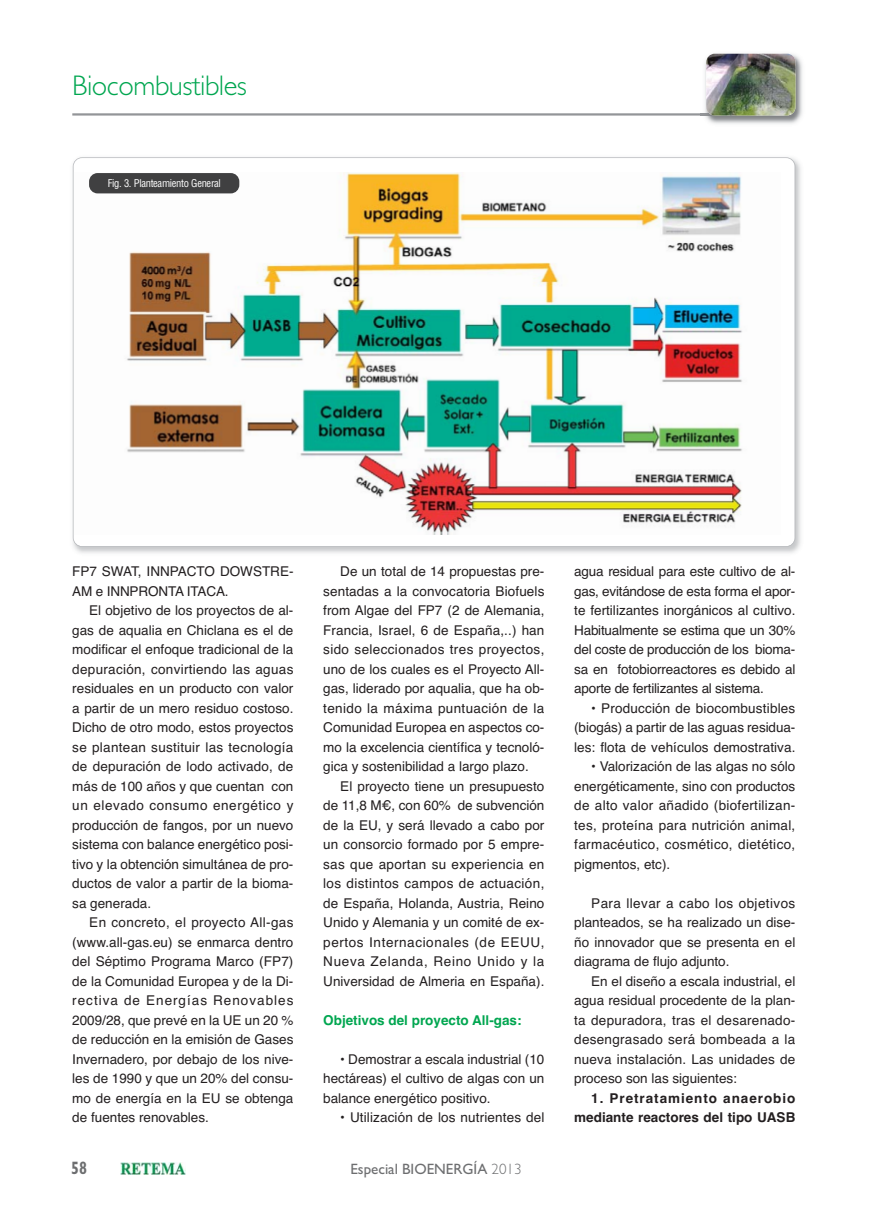
<style>
.page{position:relative;width:872px;height:1212px;background:#fff}
.page>*{position:absolute;margin:0;border:0;box-sizing:border-box;transform-origin:0 0}
.t1{font:300 28.5px "Gill Sans";letter-spacing:-.015em;color:#00a650}
.t2{font:700 18px "Gill Sans";color:#6d6e70;scale:.8 1}
.t3{font:15px "Gill Sans";color:#6d6e70}
.t4{font:13.5px/19.5px "Helvetica";color:#231f20;text-align:justify}
.t5{font:700 13.5px/19.5px "Helvetica";color:#231f20;text-align:right}
.t6{font:700 13.5px "Helvetica";color:#00a650}
.t7{font:condensed 10.5px "Helvetica";letter-spacing:-.03em;color:#fff}
.s1{font-weight:300}
</style>
<div class="page">
<img style="left:120px;top:1163px;width:66px;height:11px">
<hr style="left:72px;top:113px;width:705px;height:3px;background:#939598">
<img style="left:705px;top:53px;width:98px;height:71px">
<img style="left:705px;top:113px;width:72px;height:3px">
<img style="left:706px;top:54px;width:89px;height:61px;border-radius:9px">
<img style="left:72px;top:157px;width:729px;height:396px">
<div style="left:74px;top:158px;width:720px;height:388px;background:#fff;border-radius:9px"></div>
<img style="left:89px;top:172px;width:653px;height:363px">
<div style="left:73px;top:157px;width:722px;height:390px;border:2px solid #bbbdc0;border-radius:9px"></div>
<div style="left:89px;top:173px;width:150px;height:20px;background:#404041;border-radius:9px"></div>
<h1 class="t1" style="left:72px;top:75px;width:176px">Biocombustibles</h1>
<p class="t7" style="left:108px;top:179px;width:114px">Fig. 3. Planteamiento General</p>
<p class="t4" style="left:72px;top:563px;width:223px">FP7 SWAT, INNPACTO DOWSTRE-<br>AM e INNPRONTA ITACA.</p>
<p class="t4" style="left:72px;top:602px;width:223px;text-indent:17px">El objetivo de los proyectos de al&shy;gas de aqualia en Chiclana es el de modificar el enfoque tradicional de la depuración, convirtiendo las aguas residuales en un producto con valor a partir de un mero residuo costoso.<br>Dicho de otro modo, estos proyectos se plantean sustituir las tecnología de depuración de lodo activado, de más de 100 años y que cuentan con un elevado consumo energético y producción de fangos, por un nuevo sistema con balance energético posi&shy;tivo y la obtención simultánea de pro&shy;ductos de valor a partir de la bioma&shy;sa generada.</p>
<p class="t4" style="left:72px;top:914px;width:223px;text-indent:17px">En concreto, el proyecto All-gas (www.all-gas.eu) se enmarca dentro del Séptimo Programa Marco (FP7) de la Comunidad Europea y de la Di&shy;rectiva de Energías Renovables 2009/28, que prevé en la UE un 20 % de reducción en la emisión de Gases Invernadero, por debajo de los nive&shy;les de 1990 y que un 20% del consu&shy;mo de energía en la EU se obtenga de fuentes renovables.</p>
<p class="t4" style="left:323px;top:563px;width:223px;text-indent:17px">De un total de 14 propuestas pre&shy;sentadas a la convocatoria Biofuels from Algae del FP7 (2 de Alemania, Francia, Israel, 6 de España,..) han sido seleccionados tres proyectos, uno de los cuales es el Proyecto All&shy;gas, liderado por aqualia, que ha ob&shy;tenido la máxima puntuación de la Comunidad Europea en aspectos co&shy;mo la excelencia científica y tecnoló&shy;gica y sostenibilidad a largo plazo.</p>
<p class="t4" style="left:323px;top:777px;width:223px;text-indent:17px">El proyecto tiene un presupuesto de 11,8 M€, con 60% de subvención de la EU, y será llevado a cabo por un consorcio formado por 5 empre&shy;sas que aportan su experiencia en los distintos campos de actuación, de España, Holanda, Austria, Reino Unido y Alemania y un comité de ex&shy;pertos Internacionales (de EEUU, Nueva Zelanda, Reino Unido y la Universidad de Almeria en España).</p>
<p class="t6" style="left:323px;top:1015px;width:200px">Objetivos del proyecto All-gas:</p>
<p class="t4" style="left:323px;top:1050px;width:223px;text-indent:17px">• Demostrar a escala industrial (10 hectáreas) el cultivo de algas con un balance energético positivo.</p>
<p class="t4" style="left:340px;top:1109px;width:206px">• Utilización de los nutrientes del</p>
<h2 class="t2" style="left:71px;top:1161px;width:21px">58</h2>
<p class="t3" style="left:350px;top:1164px;width:172px">Especial BIOENERGÍA <span class="s1">2013</span></p>
<p class="t4" style="left:574px;top:563px;width:223px">agua residual para este cultivo de al&shy;gas, evitándose de esta forma el apor&shy;te fertilizantes inorgánicos al cultivo.<br>Habitualmente se estima que un 30% del coste de producción de los bioma&shy;sa en fotobiorreactores es debido al aporte de fertilizantes al sistema.</p>
<p class="t4" style="left:574px;top:699px;width:223px;text-indent:17px">• Producción de biocombustibles (biogás) a partir de las aguas residua&shy;les: flota de vehículos demostrativa.</p>
<p class="t4" style="left:574px;top:758px;width:223px;text-indent:17px">• Valorización de las algas no sólo energéticamente, sino con productos de alto valor añadido (biofertilizan&shy;tes, proteína para nutrición animal, farmacéutico, cosmético, dietético, pigmentos, etc).</p>
<p class="t4" style="left:574px;top:894px;width:223px;text-indent:17px">Para llevar a cabo los objetivos planteados, se ha realizado un dise&shy;ño innovador que se presenta en el diagrama de flujo adjunto.</p>
<p class="t4" style="left:574px;top:972px;width:223px;text-indent:17px">En el diseño a escala industrial, el agua residual procedente de la plan&shy;ta depuradora, tras el desarenado&shy;desengrasado será bombeada a la nueva instalación. Las unidades de proceso son las siguientes:</p>
<p class="t5" style="left:574px;top:1089px;width:223px">1. Pretratamiento anaerobio mediante reactores del tipo UASB</p>
</div>
